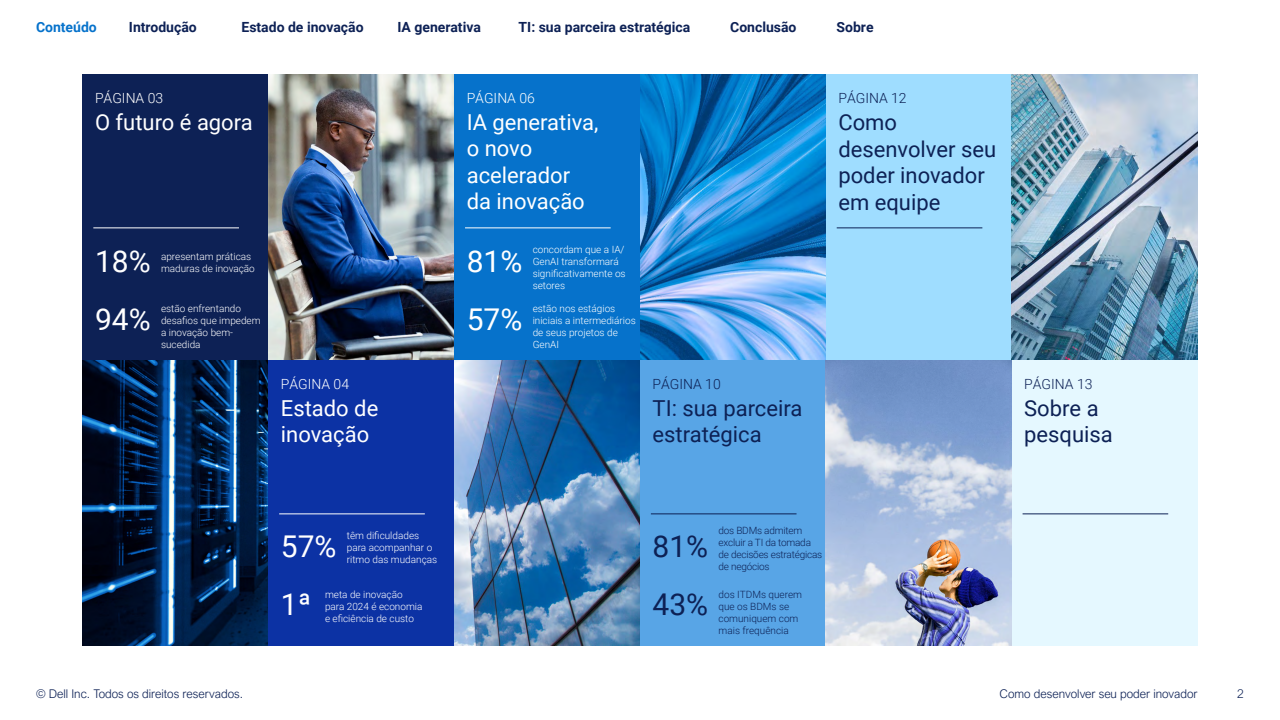
<style>
.page{position:relative;width:1280px;height:720px;background:#fff}
.page>*{position:absolute;margin:0;border:0;box-sizing:border-box;transform-origin:0 0}
.t1{font:30px "Roboto";color:#fff}
.t2{font:30px "Roboto";color:#0d2155}
.t3{font:22px/26.4px "Roboto";color:#0d2155}
.t4{font:22px/26.4px "Roboto";color:#fff}
.t5{font:700 14px "Roboto";color:#0d2155}
.t6{font:300 14px "Roboto";color:#fff}
.t7{font:300 14px "Roboto";color:#0d2155}
.t8{font:700 14px "Roboto";color:#0672cb}
.t9{font:300 12px "Arial Nova";color:#0d2155}
.t10{font:300 10px/12px "Roboto";color:#fff}
.t11{font:300 10px/12px "Roboto";letter-spacing:-.02em;color:#0d2155}
.t12{font:300 10px/12px "Roboto";color:#0d2155}
</style>
<div class="page">
<div style="left:82px;top:74px;width:186px;height:286px;background:#0d2155"></div>
<img style="left:268px;top:74px;width:186px;height:286px">
<div style="left:454px;top:74px;width:186px;height:286px;background:#0672cb"></div>
<img style="left:640px;top:74px;width:186px;height:286px">
<div style="left:826px;top:74px;width:186px;height:286px;background:#9fddff"></div>
<img style="left:1012px;top:74px;width:186px;height:286px">
<img style="left:82px;top:360px;width:186px;height:286px">
<div style="left:268px;top:360px;width:186px;height:286px;background:#0c32a4"></div>
<img style="left:454px;top:360px;width:186px;height:286px">
<div style="left:640px;top:360px;width:186px;height:286px;background:#58a5e6"></div>
<img style="left:826px;top:360px;width:186px;height:286px">
<div style="left:1012px;top:360px;width:186px;height:286px;background:#e5f8ff"></div>
<hr style="left:93px;top:227px;width:146px;height:1px;background:#fff">
<hr style="left:279px;top:513px;width:146px;height:1px;background:#fff">
<hr style="left:651px;top:513px;width:146px;height:1px;background:#0d2155">
<hr style="left:1023px;top:513px;width:145px;height:1px;background:#0d2155">
<hr style="left:465px;top:227px;width:146px;height:1px;background:#fff">
<hr style="left:837px;top:227px;width:145px;height:1px;background:#0d2155">
<h3 class="t8" style="left:36px;top:17px;width:62px">Conteúdo</h3>
<h3 class="t5" style="left:129px;top:17px;width:69px">Introdução</h3>
<h3 class="t5" style="left:242px;top:17px;width:124px">Estado de inovação</h3>
<h3 class="t5" style="left:398px;top:17px;width:85px">IA generativa</h3>
<h3 class="t5" style="left:519px;top:17px;width:173px">TI: sua parceira estratégica</h3>
<h3 class="t5" style="left:730px;top:17px;width:68px">Conclusão</h3>
<h3 class="t5" style="left:837px;top:17px;width:39px">Sobre</h3>
<h3 class="t6" style="left:95px;top:89px;width:70px">PÁGINA 03</h3>
<h3 class="t6" style="left:467px;top:89px;width:70px">PÁGINA 06</h3>
<h3 class="t7" style="left:838px;top:89px;width:70px">PÁGINA 12</h3>
<h2 class="t4" style="left:95px;top:108px;width:159px">O futuro é agora</h2>
<h2 class="t4" style="left:467px;top:108px;width:133px">IA generativa, o novo acelerador da inovação</h2>
<h2 class="t3" style="left:838px;top:109px;width:159px">Como desenvolver seu poder inovador em equipe</h2>
<h1 class="t1" style="left:95px;top:240px;width:57px">18%</h1>
<p class="t10" style="left:161px;top:251px;width:95px">apresentam práticas maduras de inovação</p>
<h1 class="t1" style="left:467px;top:240px;width:57px">81%</h1>
<p class="t10" style="left:533px;top:244px;width:95px">concordam que a IA/<br>GenAI transformará significativamente os setores</p>
<h1 class="t1" style="left:95px;top:298px;width:57px">94%</h1>
<p class="t10" style="left:161px;top:302px;width:101px">estão enfrentando desafios que impedem a inovação bem&shy;sucedida</p>
<h1 class="t1" style="left:467px;top:298px;width:57px">57%</h1>
<p class="t10" style="left:533px;top:302px;width:105px">estão nos estágios iniciais a intermediários de seus projetos de<br>GenAI</p>
<h3 class="t6" style="left:281px;top:375px;width:70px">PÁGINA 04</h3>
<h3 class="t7" style="left:653px;top:375px;width:70px">PÁGINA 10</h3>
<h3 class="t7" style="left:1024px;top:375px;width:70px">PÁGINA 13</h3>
<h2 class="t4" style="left:281px;top:394px;width:99px">Estado de inovação</h2>
<h2 class="t3" style="left:653px;top:394px;width:151px">TI: sua parceira estratégica</h2>
<h2 class="t3" style="left:1024px;top:394px;width:90px">Sobre a pesquisa</h2>
<p class="t10" style="left:347px;top:530px;width:92px">têm dificuldades para acompanhar o ritmo das mudanças</p>
<p class="t11" style="left:719px;top:524px;width:105px">dos BDMs admitem excluir a TI da tomada de decisões estratégicas de negócios</p>
<h1 class="t1" style="left:281px;top:526px;width:57px">57%</h1>
<h1 class="t2" style="left:653px;top:526px;width:57px">81%</h1>
<p class="t10" style="left:325px;top:588px;width:99px">meta de inovação para 2024 é economia e eficiência de custo</p>
<p class="t12" style="left:719px;top:588px;width:85px">dos ITDMs querem que os BDMs se comuniquem com mais frequência</p>
<h1 class="t1" style="left:281px;top:584px;width:32px">1ª</h1>
<h1 class="t2" style="left:653px;top:584px;width:57px">43%</h1>
<p class="t9" style="left:36px;top:687px;width:209px">© Dell Inc. Todos os direitos reservados.</p>
<p class="t9" style="left:1237px;top:687px;width:8px">2</p>
<p class="t9" style="left:1000px;top:687px;width:199px">Como desenvolver seu poder inovador</p>
</div>
